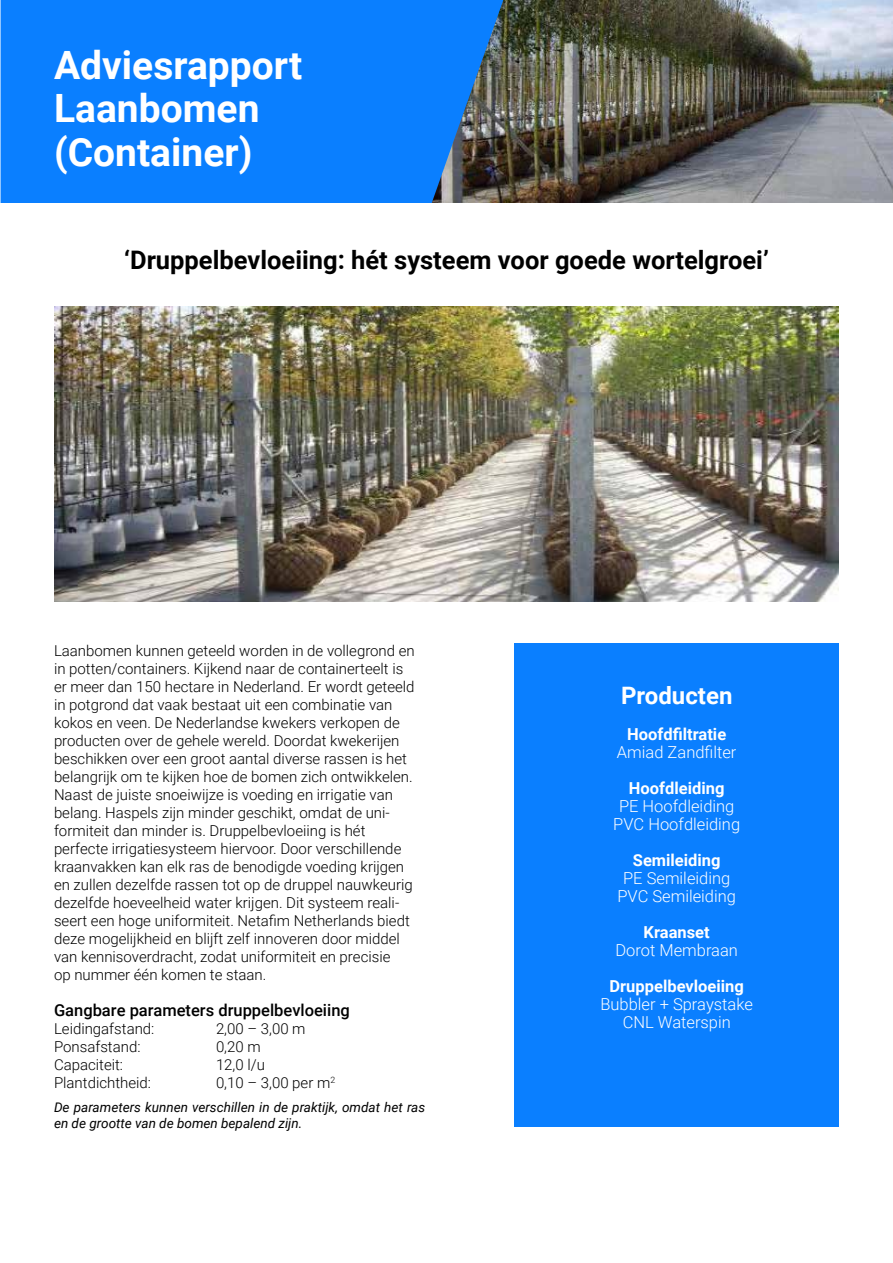
<style>
.page{position:relative;width:893px;height:1263px;background:#fff}
.page>*{position:absolute;margin:0;border:0;box-sizing:border-box;transform-origin:0 0}
.t1{font:700 39px/43.5px "Roboto";color:#fff}
.t2{font:700 25.5px "Roboto";color:#000}
.t3{font:700 24px "Roboto";color:#fff}
.t4{font:300 16.5px/18px "Roboto";color:#fff;text-align:center}
.t5{font:700 16.5px "Roboto";color:#fff}
.t6{font:500 16.5px "Roboto";color:#000}
.t7{font:300 15px/18px "Roboto";color:#000}
.t8{font:italic 13.5px/16.2px "Roboto";color:#000}
</style>
<div class="page">
<img style="left:503px;top:0;width:390px;height:203px">
<svg style="left:1px;top:0;width:502px;height:203px;background:#0f7cf2"></svg>
<img style="left:54px;top:306px;width:785px;height:296px">
<div style="left:514px;top:643px;width:325px;height:484px;background:#0a7fff"></div>
<h1 class="t1" style="left:54px;top:42px;width:250px">Adviesrapport<br>Laanbomen (Container)</h1>
<h2 class="t2" style="left:124px;top:242px;width:646px">‘Druppelbevloeiing: hét systeem voor goede wortelgroei’</h2>
<p class="t7" style="left:54px;top:641px;width:362px">Laanbomen kunnen geteeld worden in de vollegrond en in potten/containers. Kijkend naar de containerteelt is er meer dan 150 hectare in Nederland. Er wordt geteeld in potgrond dat vaak bestaat uit een combinatie van kokos en veen. De Nederlandse kwekers verkopen de producten over de gehele wereld. Doordat kwekerijen beschikken over een groot aantal diverse rassen is het belangrijk om te kijken hoe de bomen zich ontwikkelen.<br>Naast de juiste snoeiwijze is voeding en irrigatie van belang. Haspels zijn minder geschikt, omdat de uni&shy;formiteit dan minder is. Druppelbevloeiing is hét perfecte irrigatiesysteem hiervoor. Door verschillende kraanvakken kan elk ras de benodigde voeding krijgen en zullen dezelfde rassen tot op de druppel nauwkeurig dezelfde hoeveelheid water krijgen. Dit systeem reali&shy;seert een hoge uniformiteit. Netafim Netherlands biedt deze mogelijkheid en blijft zelf innoveren door middel van kennisoverdracht, zodat uniformiteit en precisie<br>op nummer één komen te staan.</p>
<p class="t6" style="left:54px;top:998px;width:297px">Gangbare parameters druppelbevloeiing</p>
<p class="t7" style="left:54px;top:1019px;width:102px">Leidingafstand:</p>
<p class="t7" style="left:216px;top:1019px;width:91px">2,00 – 3,00 m</p>
<p class="t7" style="left:54px;top:1037px;width:88px">Ponsafstand:</p>
<p class="t7" style="left:216px;top:1037px;width:46px">0,20 m</p>
<p class="t7" style="left:54px;top:1055px;width:71px">Capaciteit:</p>
<p class="t7" style="left:216px;top:1055px;width:50px">12,0 l/u</p>
<p class="t7" style="left:54px;top:1073px;width:99px">Plantdichtheid:</p>
<p class="t7" style="left:216px;top:1073px;width:121px">0,10 – 3,00 per m<sup>2</sup></p>
<p class="t8" style="left:54px;top:1098px;width:373px">De parameters kunnen verschillen in de praktijk, omdat het ras en de grootte van de bomen bepalend zijn.</p>
<h3 class="t3" style="left:621px;top:679px;width:113px">Producten</h3>
<p class="t5" style="left:627px;top:723px;width:101px">Hoofdfiltratie</p>
<p class="t4" style="left:617px;top:743px;width:121px">Amiad Zandfilter</p>
<p class="t5" style="left:629px;top:777px;width:97px">Hoofdleiding</p>
<p class="t4" style="left:613px;top:797px;width:128px">PE Hoofdleiding<br>PVC Hoofdleiding</p>
<p class="t5" style="left:633px;top:849px;width:89px">Semileiding</p>
<p class="t4" style="left:617px;top:869px;width:120px">PE Semileiding<br>PVC Semileiding</p>
<p class="t5" style="left:644px;top:921px;width:68px">Kraanset</p>
<p class="t4" style="left:615px;top:941px;width:124px">Dorot Membraan</p>
<p class="t5" style="left:610px;top:975px;width:136px">Druppelbevloeiing</p>
<p class="t4" style="left:600px;top:995px;width:154px">Bubbler + Spraystake<br>CNL Waterspin</p>
</div>
